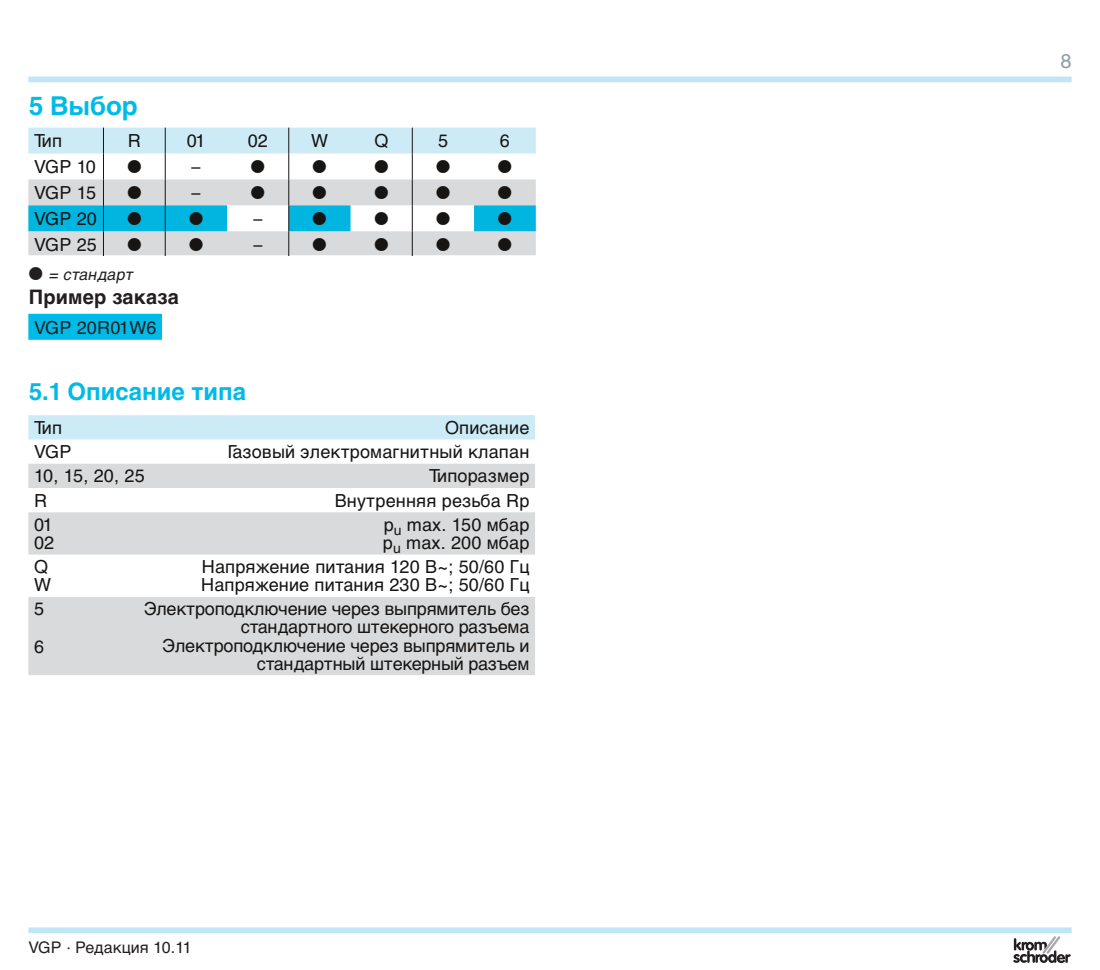
<style>
.page{position:relative;width:1100px;height:970px;background:#fff}
.page>*{position:absolute;margin:0;border:0;box-sizing:border-box;transform-origin:0 0}
.t1{font:700 26px "Helvetica Cyr";color:#00bbe7}
.t2{font:700 24px "Helvetica Cyr";color:#00bbe7}
.t3{font:700 20px "Helvetica Cyr";letter-spacing:.01em;color:#231f20}
.t4{font:20px "Helvetica Cyr Upright";color:#909da7}
.t5{font:18px/18px "Helvetica Cyr Upright";letter-spacing:-.01em;color:#171514}
.t6{font:18px/18px "Helvetica Cyr Upright";letter-spacing:.01em;color:#171514}
.t7{font:18px "Helvetica Cyr Upright";letter-spacing:.01em;color:#231f20}
.t8{font:16px "Helvetica Cyr Upright";letter-spacing:.01em;color:#231f20}
.t9{font:italic 16px "Helvetica Cyr Upright";color:#231f20}
</style>
<div class="page">
<div style="left:28px;top:77px;width:1043px;height:5px;background:#bee6f6"></div>
<div style="left:28px;top:927px;width:1043px;height:6px;background:#bee6f6"></div>
<svg style="left:1013px;top:936px;width:58px;height:26px"></svg>
<div style="left:28px;top:314px;width:134px;height:26px;background:#00bbe7"></div>
<div style="left:28px;top:415px;width:507px;height:24px;background:#ccebf6"></div>
<svg style="left:28px;top:464px;width:507px;height:211px;fill:#d9dadb"></svg>
<svg style="left:28px;top:128px;width:508px;height:127px"></svg>
<h1 class="t1" style="left:29px;top:91px;width:111px">5 Выбор</h1>
<p class="t5" style="left:34px;top:132px;width:30px">Тип</p>
<p class="t5" style="left:128px;top:132px;width:14px">R</p>
<p class="t5" style="left:187px;top:132px;width:20px">01</p>
<p class="t5" style="left:248px;top:132px;width:22px">02</p>
<p class="t5" style="left:311px;top:132px;width:18px">W</p>
<p class="t5" style="left:374px;top:132px;width:16px">Q</p>
<p class="t5" style="left:438px;top:132px;width:12px">5</p>
<p class="t5" style="left:500px;top:132px;width:12px">6</p>
<p class="t5" style="left:34px;top:158px;width:63px">VGP 10</p>
<p class="t5" style="left:192px;top:158px;width:10px">–</p>
<p class="t5" style="left:34px;top:184px;width:64px">VGP 15</p>
<p class="t5" style="left:192px;top:184px;width:10px">–</p>
<p class="t5" style="left:34px;top:209px;width:64px">VGP 20</p>
<p class="t5" style="left:253px;top:209px;width:10px">–</p>
<p class="t5" style="left:34px;top:235px;width:64px">VGP 25</p>
<p class="t5" style="left:253px;top:235px;width:10px">–</p>
<p class="t9" style="left:49px;top:266px;width:89px">= стандарт</p>
<p class="t3" style="left:29px;top:286px;width:152px">Пример заказа</p>
<p class="t7" style="left:34px;top:317px;width:124px">VGP 20R01W6</p>
<h2 class="t2" style="left:29px;top:377px;width:219px">5.1 Описание типа</h2>
<p class="t5" style="left:34px;top:418px;width:30px">Тип</p>
<p class="t6" style="left:445px;top:418px;width:86px">Описание</p>
<p class="t5" style="left:34px;top:443px;width:39px">VGP</p>
<p class="t6" style="left:228px;top:443px;width:303px">Газовый электромагнитный клапан</p>
<p class="t5" style="left:34px;top:467px;width:112px">10, 15, 20, 25</p>
<p class="t6" style="left:429px;top:467px;width:102px">Типоразмер</p>
<p class="t5" style="left:34px;top:491px;width:14px">R</p>
<p class="t6" style="left:335px;top:491px;width:196px">Внутренняя резьба Rp</p>
<p class="t5" style="left:34px;top:515px;width:22px">01<br>02</p>
<p class="t6" style="left:383px;top:515px;width:148px">p<sub>u</sub> max. 150 мбар p<sub>u</sub> max. 200 мбар</p>
<p class="t5" style="left:34px;top:558px;width:18px">Q<br>W</p>
<p class="t6" style="left:201px;top:558px;width:330px">Напряжение питания 120 В~; 50/60 Гц<br>Напряжение питания 230 В~; 50/60 Гц</p>
<p class="t5" style="left:34px;top:590px;width:12px;line-height:37.6px">5<br>6</p>
<p class="t5" style="left:144px;top:600px;width:387px;text-align:right">Электроподключение через выпрямитель без стандартного штекерного разъема Электроподключение через выпрямитель и стандартный штекерный разъем</p>
<p class="t8" style="left:28px;top:938px;width:165px">VGP · Редакция 10.11</p>
<p class="t4" style="left:1060px;top:50px;width:13px">8</p>
</div>
